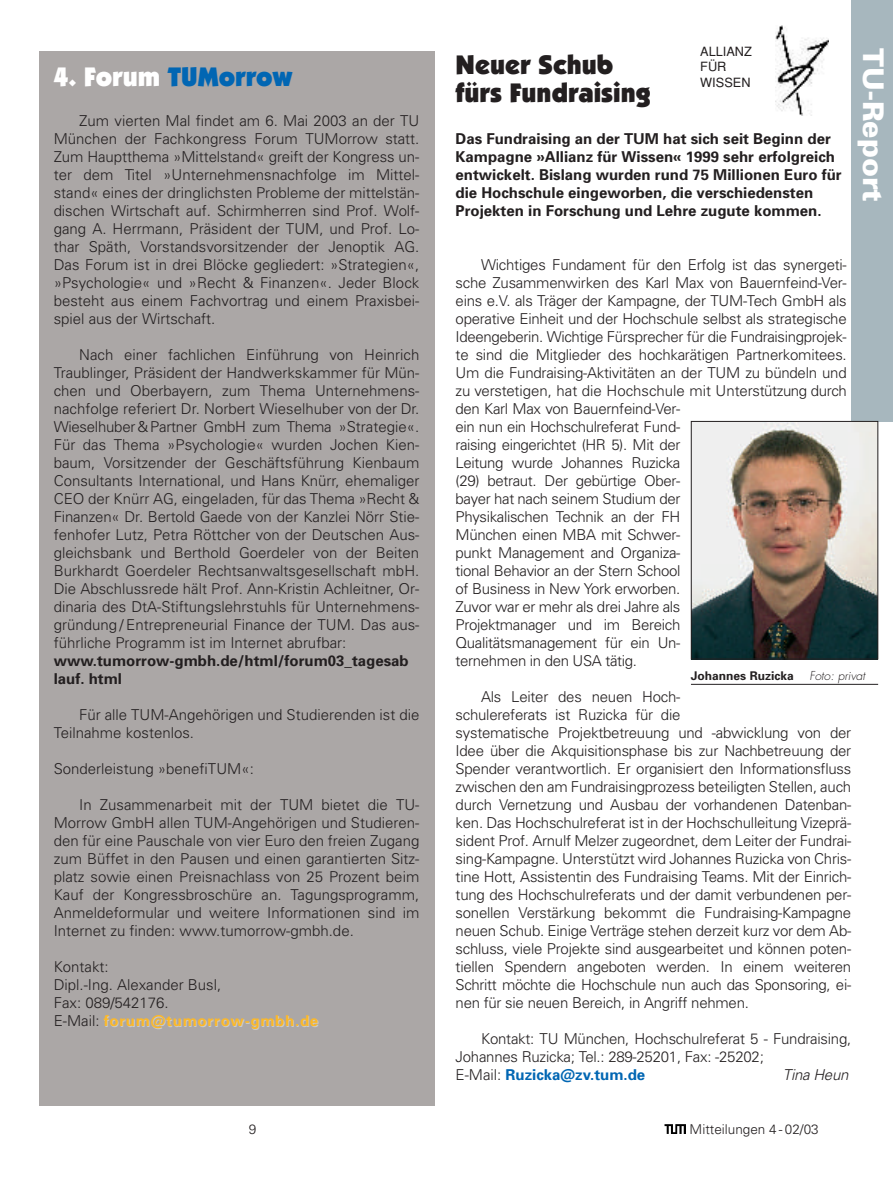
<style>
.page{position:relative;width:893px;height:1190px;background:#fff}
.page>*{position:absolute;margin:0;border:0;box-sizing:border-box;transform-origin:0 0}
.t1{font:900 28.5px "Univers";color:#fff}
.t2{font:900 27px/28.5px "Itc Kabel";color:#231f20}
.t3{font:900 27px "Itc Kabel";color:#0166b3}
.t4{font:300 15px/18px "Univers";letter-spacing:-.015em;color:#231f20}
.t5{font:700 15px/18px "Univers";color:#231f20}
.t6{font:italic 300 15px "Univers";letter-spacing:-.015em;color:#231f20}
.t7{font:300 13.5px "Univers";color:#231f20}
.t8{font:12.75px/15.3px "Helvetica";color:#231f20}
.t9{font:700 12px "Univers";color:#231f20}
.t10{font:italic 300 12px "Futura";color:#231f20}
.s1{color:#fff}
.s2{font-weight:700;color:#fcb828}
.s3{font-weight:700;color:#ccc}
.s4{font-weight:700;color:#0166b3}
</style>
<div class="page">
<div style="left:39px;top:51px;width:395px;height:1055px;background:#aba7a6"></div>
<div style="left:851px;top:0;width:41px;height:421px;background:#a7b7be"></div>
<svg style="left:664px;top:1124px;width:22px;height:10px"></svg>
<hr style="left:691px;top:684px;width:187px;height:1px;background:#231f20">
<img style="left:693px;top:423px;width:183px;height:234px">
<div style="left:691px;top:421px;width:187px;height:238px;border:1px solid #231f20"></div>
<img style="left:775px;top:26px;width:53px;height:90px">
<h2 class="t3" style="left:54px;top:66px;width:240px"><span class="s1">4. Forum</span> TUMorrow</h2>
<p class="t4" style="left:54px;top:113px;width:367px;text-align:justify;text-indent:26px">Zum vierten Mal findet am 6. Mai 2003 an der TU München der Fachkongress Forum TUMorrow statt.<br>Zum Hauptthema »Mittelstand« greift der Kongress un&shy;ter dem Titel »Unternehmensnachfolge im Mittel&shy;stand« eines der dringlichsten Probleme der mittelstän&shy;dischen Wirtschaft auf. Schirmherren sind Prof. Wolf&shy;gang A. Herrmann, Präsident der TUM, und Prof. Lo&shy;thar Späth, Vorstandsvorsitzender der Jenoptik AG.<br>Das Forum ist in drei Blöcke gegliedert: »Strategien«, »Psychologie« und »Recht &amp; Finanzen«. Jeder Block besteht aus einem Fachvortrag und einem Praxisbei&shy;spiel aus der Wirtschaft.</p>
<p class="t4" style="left:54px;top:347px;width:367px;text-align:justify;text-indent:26px">Nach einer fachlichen Einführung von Heinrich Traublinger, Präsident der Handwerkskammer für Mün&shy;chen und Oberbayern, zum Thema Unternehmens&shy;nachfolge referiert Dr. Norbert Wieselhuber von der Dr.<br>Wieselhuber&amp;Partner GmbH zum Thema »Strategie«.<br>Für das Thema »Psychologie« wurden Jochen Kien&shy;baum, Vorsitzender der Geschäftsführung Kienbaum Consultants International, und Hans Knürr, ehemaliger CEO der Knürr AG, eingeladen, für das Thema »Recht &amp; Finanzen« Dr. Bertold Gaede von der Kanzlei Nörr Stie&shy;fenhofer Lutz, Petra Röttcher von der Deutschen Aus&shy;gleichsbank und Berthold Goerdeler von der Beiten Burkhardt Goerdeler Rechtsanwaltsgesellschaft mbH.<br>Die Abschlussrede hält Prof. Ann-Kristin Achleitner, Or&shy;dinaria des DtA-Stiftungslehrstuhls für Unternehmens&shy;gründung / Entrepreneurial Finance der TUM. Das aus&shy;führliche Programm ist im Internet abrufbar:</p>
<p class="t5" style="left:54px;top:653px;width:356px">www.tumorrow-gmbh.de/html/forum03_tagesab lauf. html</p>
<p class="t4" style="left:54px;top:707px;width:367px;text-indent:26px">Für alle TUM-Angehörigen und Studierenden ist die<br>Teilnahme kostenlos.</p>
<p class="t4" style="left:54px;top:761px;width:202px">Sonderleistung »benefiTUM«:</p>
<p class="t4" style="left:54px;top:797px;width:367px;text-align:justify;text-indent:26px">In Zusammenarbeit mit der TUM bietet die TU-Morrow GmbH allen TUM-Angehörigen und Studieren&shy;den für eine Pauschale von vier Euro den freien Zugang zum Büffet in den Pausen und einen garantierten Sitz&shy;platz sowie einen Preisnachlass von 25 Prozent beim Kauf der Kongressbroschüre an. Tagungsprogramm, Anmeldeformular und weitere Informationen sind im Internet zu finden: www.tumorrow-gmbh.de.</p>
<p class="t4" style="left:54px;top:959px;width:267px">Kontakt:<br>Dipl.-Ing. Alexander Busl,<br>Fax: 089/542176.<br>E-Mail: <span class="s2">for</span><span class="s3">um@tumor</span><span class="s2">r</span><span class="s3">ow-gmbh.de</span></p>
<p class="t7" style="left:249px;top:1124px;width:9px">9</p>
<p class="t8" style="left:700px;top:45px;width:53px">ALLIANZ<br>FÜR<br>WISSEN</p>
<h2 class="t2" style="left:455px;top:52px;width:197px">Neuer Schub fürs Fundraising</h2>
<p class="t5" style="left:455px;top:131px;width:387px">Das Fundraising an der TUM hat sich seit Beginn der Kampagne »Allianz für Wissen« 1999 sehr erfolgreich entwickelt. Bislang wurden rund 75 Millionen Euro für die Hochschule eingeworben, die verschiedensten Projekten in Forschung und Lehre zugute kommen.</p>
<h1 class="t1" style="left:883px;top:48px;width:155px;rotate:90deg">TU-Report</h1>
<p class="t4" style="left:455px;top:257px;width:392px;text-indent:26px">Wichtiges Fundament für den Erfolg ist das synergeti&shy;sche Zusammenwirken des Karl Max von Bauernfeind-Ver&shy;eins e.V. als Träger der Kampagne, der TUM-Tech GmbH als operative Einheit und der Hochschule selbst als strategische Ideengeberin. Wichtige Fürsprecher für die Fundraisingprojek&shy;te sind die Mitglieder des hochkarätigen Partnerkomitees.<br>Um die Fundraising-Aktivitäten an der TUM zu bündeln und zu verstetigen, hat die Hochschule mit Unterstützung durch den Karl Max von Bauernfeind-Ver-<br>ein nun ein Hochschulreferat Fund-<br>raising eingerichtet (HR 5). Mit der<br>Leitung wurde Johannes Ruzicka<br>(29) betraut. Der gebürtige Ober-<br>bayer hat nach seinem Studium der<br>Physikalischen Technik an der FH<br>München einen MBA mit Schwer-<br>punkt Management and Organiza-<br>tional Behavior an der Stern School<br>of Business in New York erworben.<br>Zuvor war er mehr als drei Jahre als<br>Projektmanager und im Bereich<br>Qualitätsmanagement für ein Un-<br>ternehmen in den USA tätig.</p>
<p class="t4" style="left:455px;top:689px;width:397px;text-indent:26px">Als Leiter des neuen Hoch-<br>schulereferats ist Ruzicka für die<br>systematische Projektbetreuung und -abwicklung von der Idee über die Akquisitionsphase bis zur Nachbetreuung der Spender verantwortlich. Er organisiert den Informationsfluss zwischen den am Fundraisingprozess beteiligten Stellen, auch durch Vernetzung und Ausbau der vorhandenen Datenban&shy;ken. Das Hochschulreferat ist in der Hochschulleitung Vizeprä&shy;sident Prof. Arnulf Melzer zugeordnet, dem Leiter der Fundrai&shy;sing-Kampagne. Unterstützt wird Johannes Ruzicka von Chris&shy;tine Hott, Assistentin des Fundraising Teams. Mit der Einrich&shy;tung des Hochschulreferats und der damit verbundenen per&shy;sonellen Verstärkung bekommt die Fundraising-Kampagne neuen Schub. Einige Verträge stehen derzeit kurz vor dem Ab&shy;schluss, viele Projekte sind ausgearbeitet und können poten&shy;tiellen Spendern angeboten werden. In einem weiteren Schritt möchte die Hochschule nun auch das Sponsoring, ei&shy;nen für sie neuen Bereich, in Angriff nehmen.</p>
<p class="t4" style="left:455px;top:1031px;width:397px;text-indent:26px">Kontakt: TU München, Hochschulreferat 5 - Fundraising,<br>Johannes Ruzicka; Tel.: 289-25201, Fax: -25202;<br>E-Mail: <span class="s4">Ruzicka@zv.tum.de</span></p>
<p class="t9" style="left:691px;top:671px;width:104px">Johannes Ruzicka</p>
<p class="t10" style="left:809px;top:670px;width:57px">Foto: privat</p>
<p class="t6" style="left:783px;top:1069px;width:67px">Tina Heun</p>
<p class="t7" style="left:689px;top:1124px;width:131px">Mitteilungen 4 - 02/03</p>
</div>
